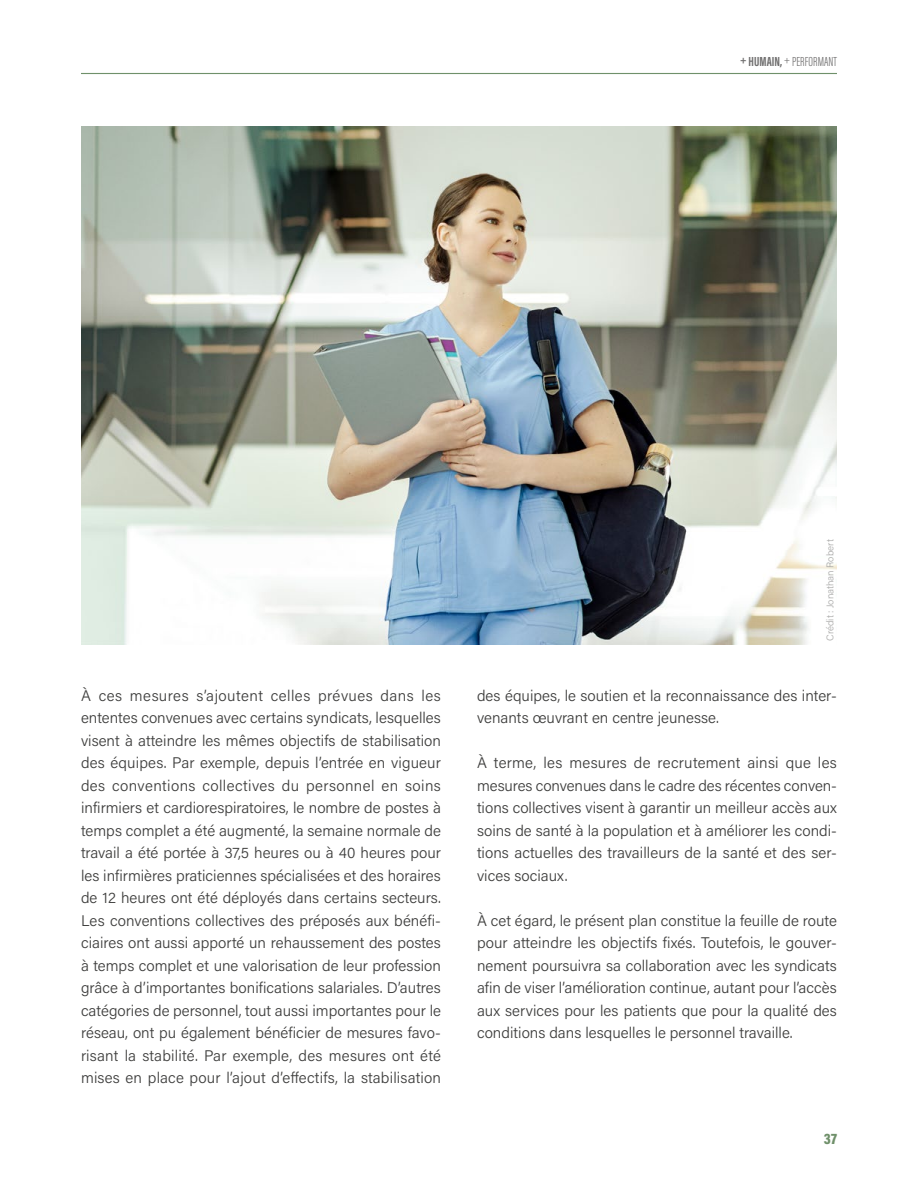
<style>
.page{position:relative;width:918px;height:1188px;background:#fff}
.page>*{position:absolute;margin:0;border:0;box-sizing:border-box;transform-origin:0 0}
.t1{font:15.3px/22.5px "Acumin Variable Concept";letter-spacing:.005em;color:#3c3c3b;text-align:justify}
.t2{font:15px "Acumin Variable Concept";color:#6f906a}
.t3{font:13.5px "Acumin Variable Concept";letter-spacing:.005em;color:#706f6f}
.t4{font:9.75px "Acumin Variable Concept";color:#a8a8a7}
</style>
<div class="page">
<img style="left:81px;top:126px;width:756px;height:518px">
<hr style="left:81px;top:73px;width:756px;height:1px;background:#6f906a">
<p class="t3" style="left:740px;top:52px;width:98px">+ HUMAIN, + PERFORMANT</p>
<p class="t4" style="left:824px;top:641px;width:103px;rotate:-90deg">Crédit : Jonathan Robert</p>
<p class="t1" style="left:81px;top:684px;width:362px">À ces mesures s’ajoutent celles prévues dans les ententes convenues avec certains syndicats, lesquelles visent à atteindre les mêmes objectifs de stabilisation des équipes. Par exemple, depuis l’entrée en vigueur des conventions collectives du personnel en soins infirmiers et cardiorespiratoires, le nombre de postes à temps complet a été augmenté, la semaine normale de travail a été portée à 37,5 heures ou à 40 heures pour les infirmières praticiennes spécialisées et des horaires de 12 heures ont été déployés dans certains secteurs.<br>Les conventions collectives des préposés aux bénéfi&shy;ciaires ont aussi apporté un rehaussement des postes à temps complet et une valorisation de leur profession grâce à d’importantes bonifications salariales. D’autres catégories de personnel, tout aussi importantes pour le réseau, ont pu également bénéficier de mesures favo&shy;risant la stabilité. Par exemple, des mesures ont été mises en place pour l’ajout d’effectifs, la stabilisation</p>
<p class="t1" style="left:477px;top:684px;width:361px">des équipes, le soutien et la reconnaissance des inter&shy;venants œuvrant en centre jeunesse.</p>
<p class="t1" style="left:477px;top:751px;width:362px">À terme, les mesures de recrutement ainsi que les mesures convenues dans le cadre des récentes conven&shy;tions collectives visent à garantir un meilleur accès aux soins de santé à la population et à améliorer les condi&shy;tions actuelles des travailleurs de la santé et des ser&shy;vices sociaux.</p>
<p class="t1" style="left:477px;top:909px;width:362px">À cet égard, le présent plan constitue la feuille de route pour atteindre les objectifs fixés. Toutefois, le gouver&shy;nement poursuivra sa collaboration avec les syndicats afin de viser l’amélioration continue, autant pour l’accès aux services pour les patients que pour la qualité des conditions dans lesquelles le personnel travaille.</p>
<p class="t2" style="left:824px;top:1128px;width:15px">37</p>
</div>
